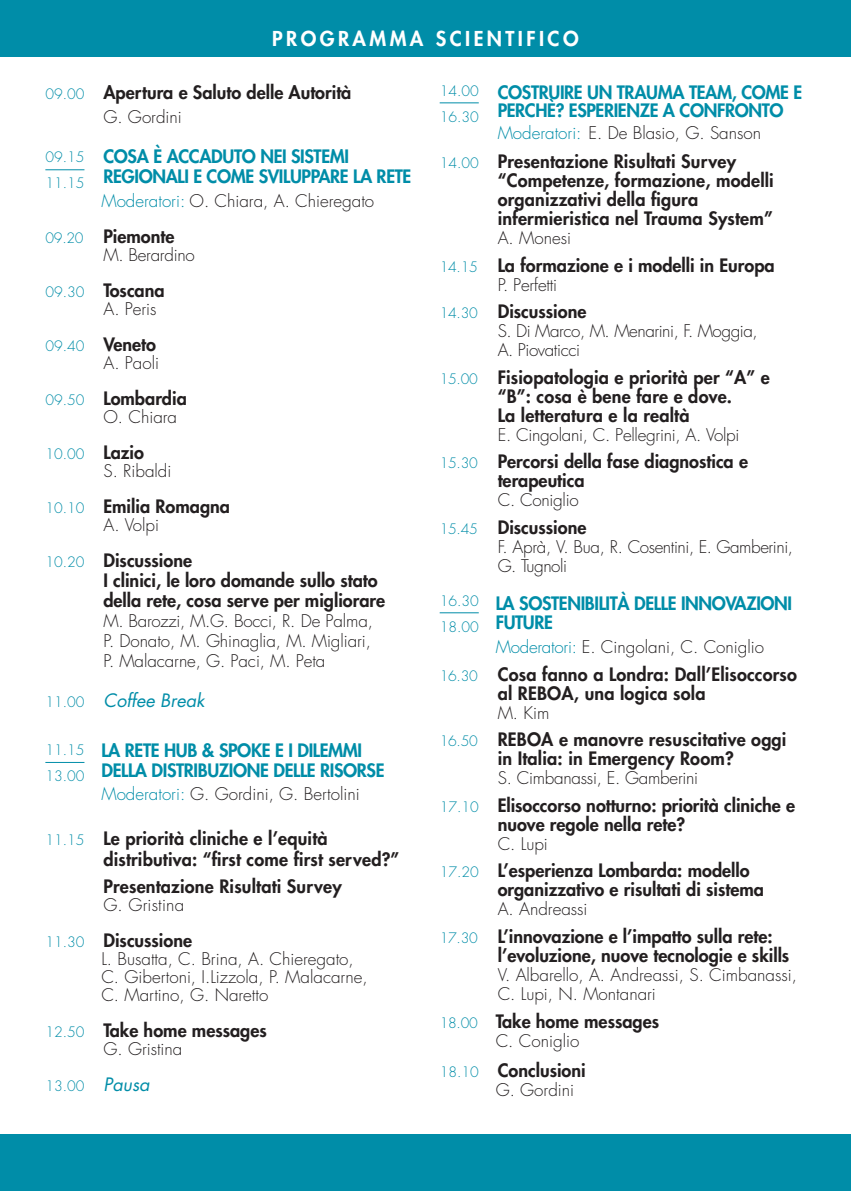
<style>
.page{position:relative;width:851px;height:1191px;background:#fff}
.page>*{position:absolute;margin:0;border:0;box-sizing:border-box;transform-origin:0 0}
.t1{font:800 20px "Futura";letter-spacing:.17em;color:#fff}
.t2{font:800 18px/19px "Futura";color:#231f20}
.t3{font:800 18px/20px "Futura";letter-spacing:-.02em;color:#008da8}
.t4{font:italic 18px "Futura";color:#008da8}
.t5{font:300 17px/20px "Futura";color:#231f20}
.t6{font:300 17px/19px "Futura";letter-spacing:-.025em;color:#231f20}
.t7{font:300 14px/26px "Futura";color:#008da8}
.s1{font-weight:300;font-size:14px;color:#008da8}
.s2{color:#008da8}
.s3{font-weight:800;font-size:18px;color:#231f20}
.s4{font-weight:300;font-style:normal;font-size:14px}
.s5{font-weight:400;font-style:italic;font-size:18px}
</style>
<div class="page">
<div style="left:0;top:1134px;width:850px;height:57px;background:#008da8"></div>
<div style="left:0;top:0;width:850px;height:57px;background:#008da8"></div>
<hr style="left:45px;top:169px;width:39px;height:1px;background:#008da8">
<hr style="left:45px;top:762px;width:39px;height:1px;background:#008da8">
<hr style="left:439px;top:612px;width:39px;height:1px;background:#008da8">
<hr style="left:439px;top:102px;width:39px;height:1px;background:#008da8">
<p class="t1" style="left:272px;top:25px;width:308px">PROGRAMMA SCIENTIFICO</p>
<p class="t2" style="left:45px;top:83px;width:307px"><span class="s1">09.00</span> Apertura e Saluto delle Autorità</p>
<p class="t5" style="left:103px;top:107px;width:80px">G. Gordini</p>
<p class="t3" style="left:103px;top:146px;width:309px">COSA È ACCADUTO NEI SISTEMI<br>REGIONALI E COME SVILUPPARE LA RETE</p>
<p class="t5" style="left:101px;top:190px;width:274px"><span class="s2">Moderatori:</span> O. Chiara, A. Chieregato</p>
<p class="t2" style="left:45px;top:226px;width:131px"><span class="s1">09.20</span> Piemonte</p>
<p class="t5" style="left:103px;top:244px;width:93px">M. Berardino</p>
<p class="t2" style="left:45px;top:280px;width:121px"><span class="s1">09.30</span> Toscana</p>
<p class="t5" style="left:103px;top:298px;width:55px">A. Peris</p>
<p class="t2" style="left:45px;top:334px;width:112px"><span class="s1">09.40</span> Veneto</p>
<p class="t5" style="left:103px;top:352px;width:57px">A. Paoli</p>
<p class="t2" style="left:45px;top:388px;width:143px"><span class="s1">09.50</span> Lombardia</p>
<p class="t5" style="left:103px;top:406px;width:75px">O. Chiara</p>
<p class="t7" style="left:45px;top:441px;width:100px">10.00 <span class="s3">Lazio</span></p>
<p class="t5" style="left:103px;top:460px;width:69px">S. Ribaldi</p>
<p class="t2" style="left:45px;top:496px;width:186px"><span class="s1">10.10</span> Emilia Romagna</p>
<p class="t5" style="left:103px;top:514px;width:57px">A. Volpi</p>
<p class="t2" style="left:103px;top:549px;width:283px;line-height:20px;text-indent:-58px"><span class="s1">10.20</span> Discussione<br>I clinici, le loro domande sullo stato della rete, cosa serve per migliorare</p>
<p class="t5" style="left:103px;top:610px;width:271px">M. Barozzi, M.G. Bocci, R. De Palma,<br>P. Donato, M. Ghinaglia, M. Migliari,<br>P. Malacarne, G. Paci, M. Peta</p>
<p class="t4" style="left:45px;top:688px;width:161px"><span class="s4">11.00</span> Coffee Break</p>
<p class="t3" style="left:101px;top:740px;width:284px">LA RETE HUB &amp; SPOKE E I DILEMMI<br>DELLA DISTRIBUZIONE DELLE RISORSE</p>
<p class="t5" style="left:101px;top:784px;width:260px"><span class="s2">Moderatori:</span> G. Gordini, G. Bertolini</p>
<p class="t2" style="left:103px;top:827px;width:297px;line-height:21px;text-indent:-58px"><span class="s1">11.15</span> Le priorità cliniche e l’equità distributiva: “first come first served?”</p>
<p class="t2" style="left:103px;top:876px;width:240px">Presentazione Risultati Survey</p>
<p class="t5" style="left:103px;top:894px;width:82px">G. Gristina</p>
<p class="t2" style="left:45px;top:930px;width:148px"><span class="s1">11.30</span> Discussione</p>
<p class="t5" style="left:101px;top:949px;width:268px;line-height:18px">L. Busatta, C. Brina, A. Chieregato,<br>C. Gibertoni, I.Lizzola, P. Malacarne,<br>C. Martino, G. Naretto</p>
<p class="t2" style="left:45px;top:1020px;width:223px"><span class="s1">12.50</span> Take home messages</p>
<p class="t5" style="left:103px;top:1038px;width:81px">G. Gristina</p>
<p class="t7" style="left:45px;top:1072px;width:106px">13.00 <span class="s5">Pausa</span></p>
<p class="t7" style="left:439px;top:78px;width:41px">14.00<br>16.30</p>
<p class="t3" style="left:497px;top:82px;width:21px">Costruire</p>
<p class="t3" style="left:587px;top:82px;width:51px">un Trauma</p>
<p class="t3" style="left:689px;top:82px;width:21px">Team</p>
<p class="t3" style="left:731px;top:82px;width:23px">, come</p>
<p class="t3" style="left:793px;top:82px;width:9px">e</p>
<p class="t3" style="left:439px;top:100px;width:19px">perch</p>
<p class="t3" style="left:547px;top:100px;width:32px">è? esperienze</p>
<p class="t3" style="left:663px;top:100px;width:30px">a confronto</p>
<p class="t5" style="left:497px;top:123px;width:265px"><span class="s2">Moderatori:</span> E. De Blasio, G. Sanson</p>
<p class="t2" style="left:497px;top:151px;width:277px;text-indent:-58px"><span class="s1">14.00</span> Presentazione Risultati Survey “Competenze, formazione, modelli organizzativi della figura infermieristica nel Trauma System”</p>
<p class="t5" style="left:497px;top:228px;width:75px">A. Monesi</p>
<p class="t2" style="left:439px;top:255px;width:336px"><span class="s1">14.15</span> La formazione e i modelli in Europa</p>
<p class="t5" style="left:497px;top:274px;width:61px">P. Perfetti</p>
<p class="t2" style="left:439px;top:301px;width:148px"><span class="s1">14.30</span> Discussione</p>
<p class="t6" style="left:497px;top:321px;width:261px">S. Di Marco, M. Menarini, F. Moggia,<br>A. Piovaticci</p>
<p class="t2" style="left:497px;top:367px;width:273px;text-indent:-58px"><span class="s1">15.00</span> Fisiopatologia e priorità per “A” e “B”: cosa è bene fare e dove.<br>La letteratura e la realtà</p>
<p class="t5" style="left:497px;top:424px;width:243px">E. Cingolani, C. Pellegrini, A. Volpi</p>
<p class="t2" style="left:497px;top:451px;width:252px;text-indent:-58px"><span class="s1">15.30</span> Percorsi della fase diagnostica e terapeutica</p>
<p class="t5" style="left:497px;top:490px;width:83px">C. Coniglio</p>
<p class="t2" style="left:439px;top:517px;width:148px"><span class="s1">15.45</span> Discussione</p>
<p class="t6" style="left:497px;top:537px;width:297px">F. Aprà, V. Bua, R. Cosentini, E. Gamberini,<br>G. Tugnoli</p>
<p class="t3" style="left:495px;top:593px;width:298px;line-height:19px">LA SOSTENIBILITÀ DELLE INNOVAZIONI<br>FUTURE</p>
<p class="t5" style="left:495px;top:637px;width:270px"><span class="s2">Moderatori:</span> E. Cingolani, C. Coniglio</p>
<p class="t2" style="left:497px;top:664px;width:301px;text-indent:-58px"><span class="s1">16.30</span> Cosa fanno a Londra: Dall’Elisoccorso al REBOA, una logica sola</p>
<p class="t5" style="left:497px;top:703px;width:53px">M. Kim</p>
<p class="t2" style="left:439px;top:730px;width:348px;text-align:center"><span class="s1">16.50</span> REBOA e manovre resuscitative oggi in Italia: in Emergency Room?</p>
<p class="t5" style="left:497px;top:768px;width:202px">S. Cimbanassi, E. Gamberini</p>
<p class="t2" style="left:497px;top:795px;width:299px;text-indent:-58px"><span class="s1">17.10</span> Elisoccorso notturno: priorità cliniche e nuove regole nella rete?</p>
<p class="t5" style="left:497px;top:834px;width:52px">C. Lupi</p>
<p class="t2" style="left:497px;top:861px;width:268px;text-indent:-58px"><span class="s1">17.20</span> L’esperienza Lombarda: modello organizzativo e risultati di sistema</p>
<p class="t5" style="left:497px;top:899px;width:91px">A. Andreassi</p>
<p class="t2" style="left:497px;top:926px;width:293px;text-indent:-58px"><span class="s1">17.30</span> L’innovazione e l’impatto sulla rete: l’evoluzione, nuove tecnologie e skills</p>
<p class="t5" style="left:497px;top:965px;width:301px;line-height:19px">V. Albarello, A. Andreassi, S. Cimbanassi,<br>C. Lupi, N. Montanari</p>
<p class="t2" style="left:439px;top:1011px;width:221px"><span class="s1">18.00</span> Take home messages</p>
<p class="t5" style="left:495px;top:1030px;width:85px">C. Coniglio</p>
<p class="t2" style="left:439px;top:1060px;width:147px"><span class="s1">18.10</span> Conclusioni</p>
<p class="t5" style="left:495px;top:1079px;width:80px">G. Gordini</p>
<p class="t7" style="left:45px;top:144px;width:41px">09.15<br>11.15</p>
<p class="t7" style="left:439px;top:587px;width:41px">16.30<br>18.00</p>
<p class="t7" style="left:45px;top:737px;width:41px">11.15<br>13.00</p>
</div>
